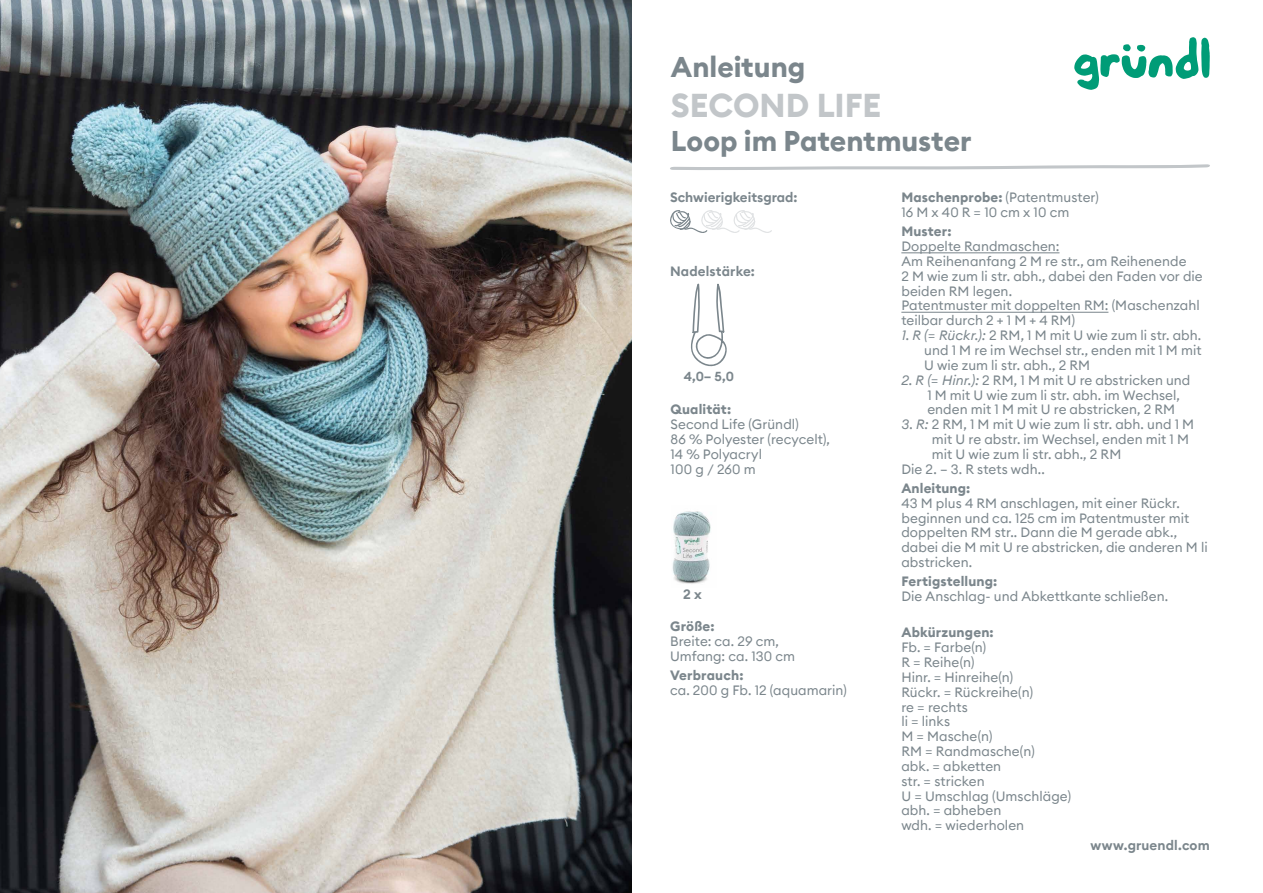
<style>
.page{position:relative;width:1263px;height:893px;background:#fff}
.page>*{position:absolute;margin:0;border:0;box-sizing:border-box;transform-origin:0 0}
.t1{font:700 33px "Euclid Circular B";letter-spacing:-.005em;color:#c2c6c9}
.t2{font:700 28.5px "Euclid Circular B";color:#7b868c}
.t3{font:13.5px/14.9px "Euclid Circular B";letter-spacing:.005em;color:#7b868c}
.t4{font:700 13.5px "Euclid Circular B";letter-spacing:.01em;color:#7b868c}
.t5{font:600 13.5px "Euclid Circular B";color:#7b868c}
.t6{font:600 13.05px "Euclid Circular B";color:#7b868c}
.s1{font-weight:700}
.s2{font-style:italic}
</style>
<div class="page">
<svg style="left:1074px;top:37px;width:136px;height:53px"></svg>
<hr style="left:901px;top:252px;width:158px;height:1px;background:#7b868c">
<hr style="left:901px;top:312px;width:207px;height:1px;background:#7b868c">
<svg style="left:670px;top:210px;width:102px;height:23px"></svg>
<img style="left:672px;top:511px;width:39px;height:73px">
<img style="left:0;top:0;width:631px;height:893px">
<svg style="left:670px;top:164px;width:540px;height:6px"></svg>
<svg style="left:691px;top:283px;width:36px;height:84px"></svg>
<h2 class="t2" style="left:671px;top:48px;width:136px">Anleitung</h2>
<h1 class="t1" style="left:671px;top:84px;width:212px">SECOND LIFE</h1>
<h2 class="t2" style="left:671px;top:122px;width:302px">Loop im Patentmuster</h2>
<p class="t5" style="left:670px;top:189px;width:129px">Schwierigkeitsgrad:</p>
<p class="t5" style="left:670px;top:262px;width:86px">Nadelstärke:</p>
<p class="t6" style="left:684px;top:368px;width:52px">4,0– 5,0</p>
<p class="t4" style="left:670px;top:401px;width:62px">Qualität:</p>
<p class="t3" style="left:670px;top:417px;width:161px">Second Life (Gründl)<br>86 % Polyester (recycelt),<br>14 % Polyacryl<br>100 g / 260 m</p>
<p class="t5" style="left:683px;top:585px;width:20px">2 x</p>
<p class="t4" style="left:670px;top:618px;width:46px">Größe:</p>
<p class="t3" style="left:670px;top:634px;width:127px">Breite: ca. 29 cm,<br>Umfang: ca. 130 cm</p>
<p class="t4" style="left:670px;top:666px;width:75px">Verbrauch:</p>
<p class="t3" style="left:670px;top:682px;width:178px">ca. 200 g Fb. 12 (aquamarin)</p>
<p class="t3" style="left:901px;top:190px;width:199px"><span class="s1">Maschenprobe:</span> (Patentmuster)<br>16 M x 40 R = 10 cm x 10 cm</p>
<p class="t4" style="left:901px;top:223px;width:52px">Muster:</p>
<p class="t3" style="left:901px;top:239px;width:303px">Doppelte Randmaschen:<br>Am Reihenanfang 2 M re str., am Reihenende<br>2 M wie zum li str. abh., dabei den Faden vor die beiden RM legen.<br>Patentmuster mit doppelten RM: (Maschenzahl teilbar durch 2 + 1 M + 4 RM)</p>
<p class="t3" style="left:924px;top:328px;width:279px;text-align:justify;text-indent:-23px"><span class="s2">1. R (= Rückr.):</span> 2 RM, 1 M mit U wie zum li str. abh. und 1 M re im Wechsel str., enden mit 1 M mit U wie zum li str. abh., 2 RM</p>
<p class="t3" style="left:927px;top:372px;width:265px;text-indent:-26px"><span class="s2">2. R (= Hinr.):</span> 2 RM, 1 M mit U re abstricken und<br>1 M mit U wie zum li str. abh. im Wechsel, enden mit 1 M mit U re abstricken, 2 RM</p>
<p class="t3" style="left:901px;top:417px;width:294px"><span class="s2">3. R:</span> 2 RM, 1 M mit U wie zum li str. abh. und 1 M</p>
<p class="t3" style="left:932px;top:432px;width:259px">mit U re abstr. im Wechsel, enden mit 1 M</p>
<p class="t3" style="left:932px;top:447px;width:191px">mit U wie zum li str. abh., 2 RM</p>
<p class="t3" style="left:901px;top:461px;width:145px">Die 2. – 3. R stets wdh..</p>
<p class="t4" style="left:901px;top:479px;width:71px">Anleitung:</p>
<p class="t3" style="left:901px;top:495px;width:308px">43 M plus 4 RM anschlagen, mit einer Rückr. beginnen und ca. 125 cm im Patentmuster mit doppelten RM str.. Dann die M gerade abk., dabei die M mit U re abstricken, die anderen M li abstricken.</p>
<p class="t4" style="left:901px;top:573px;width:97px">Fertigstellung:</p>
<p class="t3" style="left:901px;top:589px;width:268px">Die Anschlag- und Abkettkante schließen.</p>
<p class="t4" style="left:901px;top:624px;width:94px">Abkürzungen:</p>
<p class="t3" style="left:901px;top:640px;width:171px">Fb. = Farbe(n)<br>R = Reihe(n)<br>Hinr. = Hinreihe(n)<br>Rückr. = Rückreihe(n)<br>re = rechts<br>li = links<br>M = Masche(n)<br>RM = Randmasche(n)<br>abk. = abketten<br>str. = stricken<br>U = Umschlag (Umschläge) abh. = abheben<br>wdh. = wiederholen</p>
<p class="t5" style="left:1091px;top:836px;width:121px">www.gruendl.com</p>
</div>
